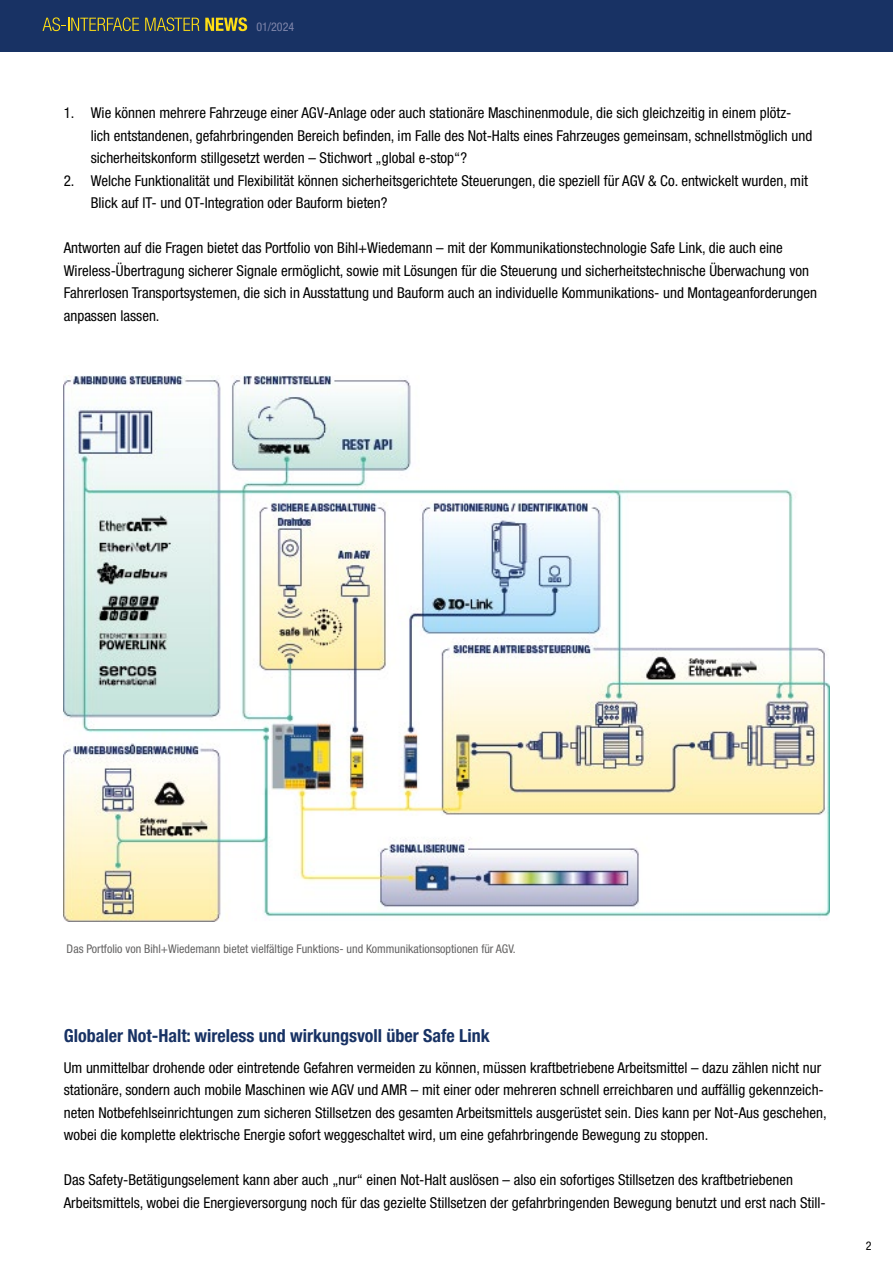
<style>
.page{position:relative;width:893px;height:1263px;background:#fff}
.page>*{position:absolute;margin:0;border:0;box-sizing:border-box;transform-origin:0 0}
.t1{font:700 condensed 18px "Helvetica Neue LTW1 G";color:#183264}
.t2{font:condensed 15px/22.5px "Helvetica Neue LTW1 G";color:#000}
.t3{font:condensed 12px "Helvetica Neue LTW1 G";color:#646363}
.t4{font:condensed 12px "Helvetica Neue LTW1 G";color:#7e85aa}
.t5{font:condensed 12px "Helvetica Neue LTW1 G";color:#000}
</style>
<div class="page">
<div style="left:0;top:0;width:893px;height:51px;background:#183264"></div>
<svg style="left:43px;top:17px;width:96px;height:14px"></svg>
<svg style="left:145px;top:17px;width:102px;height:14px"></svg>
<img style="left:64px;top:376px;width:765px;height:545px">
<p class="t4" style="left:256px;top:20px;width:39px">01/2024</p>
<p class="t2" style="left:91px;top:102px;width:723px;text-indent:-27px">1. Wie können mehrere Fahrzeuge einer AGV-Anlage oder auch stationäre Maschinenmodule, die sich gleichzeitig in einem plötz&shy;lich entstandenen, gefahrbringenden Bereich befinden, im Falle des Not-Halts eines Fahrzeuges gemeinsam, schnellstmöglich und sicherheitskonform stillgesetzt werden – Stichwort „global e-stop“?</p>
<p class="t2" style="left:91px;top:169px;width:719px;text-indent:-27px">2. Welche Funktionalität und Flexibilität können sicherheitsgerichtete Steuerungen, die speziell für AGV &amp; Co. entwickelt wurden, mit<br>Blick auf IT- und OT-Integration oder Bauform bieten?</p>
<p class="t2" style="left:64px;top:237px;width:755px">Antworten auf die Fragen bietet das Portfolio von Bihl+Wiedemann – mit der Kommunikationstechnologie Safe Link, die auch eine Wireless-Übertragung sicherer Signale ermöglicht, sowie mit Lösungen für die Steuerung und sicherheitstechnische Überwachung von Fahrerlosen Transportsystemen, die sich in Ausstattung und Bauform auch an individuelle Kommunikations- und Montageanforderungen anpassen lassen.</p>
<p class="t3" style="left:67px;top:941px;width:451px">Das Portfolio von Bihl+Wiedemann bietet vielfältige Funktions- und Kommunikationsoptionen für AGV.</p>
<p class="t1" style="left:64px;top:1025px;width:427px">Globaler Not-Halt: wireless und wirkungsvoll über Safe Link</p>
<p class="t2" style="left:64px;top:1056px;width:764px">Um unmittelbar drohende oder eintretende Gefahren vermeiden zu können, müssen kraftbetriebene Arbeitsmittel – dazu zählen nicht nur stationäre, sondern auch mobile Maschinen wie AGV und AMR – mit einer oder mehreren schnell erreichbaren und auffällig gekennzeich&shy;neten Notbefehlseinrichtungen zum sicheren Stillsetzen des gesamten Arbeitsmittels ausgerüstet sein. Dies kann per Not-Aus geschehen, wobei die komplette elektrische Energie sofort weggeschaltet wird, um eine gefahrbringende Bewegung zu stoppen.</p>
<p class="t2" style="left:64px;top:1169px;width:764px">Das Safety-Betätigungselement kann aber auch „nur“ einen Not-Halt auslösen – also ein sofortiges Stillsetzen des kraftbetriebenen<br>Arbeitsmittels, wobei die Energieversorgung noch für das gezielte Stillsetzen der gefahrbringenden Bewegung benutzt und erst nach Still-</p>
<p class="t5" style="left:866px;top:1239px;width:7px">2</p>
</div>
